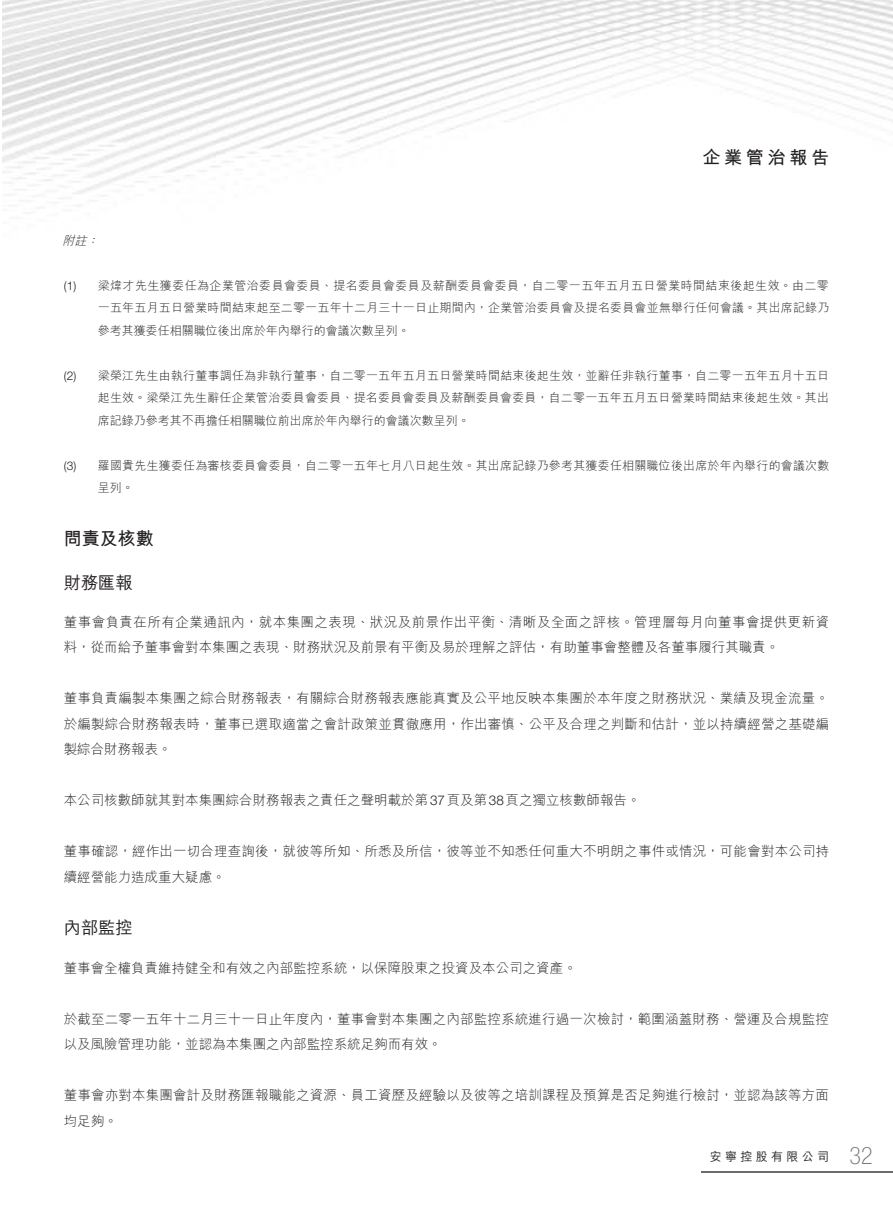
<style>
.page{position:relative;width:893px;height:1212px;background:#fff}
.page>*{position:absolute;margin:0;border:0;box-sizing:border-box;transform-origin:0 0}
.t1{font:100 condensed 24px "Helvetica Neue LT Std";color:#6c6d70}
._3__標題{font:700 18px "M Hei HK";letter-spacing:.21em;color:#231f20}
._4__副標題{font:500 17.25px "M Hei HK";color:#231f20}
._1__內文{font:300 13.5px/25.5px "M Hei HK";letter-spacing:.015em;color:#231f20}
._1__內文-2{font:300 13.5px/25.5px "M Hei HK";letter-spacing:.035em;color:#231f20}
._2__附註內文{font:300 12px/22.5px "M Hei HK";letter-spacing:.015em;color:#231f20}
._2__附註內文-2{font:300 12px "M Hei HK";letter-spacing:.035em;color:#231f20}
._2__附註內文-3{font:300 12px "Helvetica Neue LT Std";color:#231f20}
.t2{font:500 12px "M Hei HK";letter-spacing:.28em;color:#231f20}
._2__附註內文-4{font:italic 300 12px "M Hei HK";color:#231f20}
.s1{font-family:"Helvetica Neue LT Std"}
</style>
<div class="page">
<img style="left:2px;top:0;width:891px;height:1173px">
<hr style="left:702px;top:1172px;width:191px;height:1px;background:#6c6d70">
<h2 class="_3__標題" style="left:702px;top:145px;width:128px">企業管治報告</h2>
<p class="_2__附註內文-4" style="left:63px;top:234px;width:29px">附註</p>
<p class="_2__附註內文-4" style="left:87px;top:234px;width:17px">：</p>
<p class="_2__附註內文-3" style="left:64px;top:278px;width:14px">)1(</p>
<p class="_2__附註內文-3" style="left:64px;top:368px;width:14px">)2(</p>
<p class="_2__附註內文-3" style="left:64px;top:458px;width:14px">)3(</p>
<p class="_2__附註內文-2" style="left:98px;top:279px;width:733px">梁煒才先生獲委任為企業管治委員會委員、提名委員會委員及薪酬委員會委員，自二零一五年五月五日營業時間結束後起生效。由二零</p>
<p class="_2__附註內文" style="left:98px;top:296px;width:733px">一五年五月五日營業時間結束起至二零一五年十二月三十一日止期間內，企業管治委員會及提名委員會並無舉行任何會議。其出席記錄乃參考其獲委任相關職位後出席於年內舉行的會議次數呈列。</p>
<p class="_2__附註內文" style="left:98px;top:364px;width:733px">梁榮江先生由執行董事調任為非執行董事，自二零一五年五月五日營業時間結束後起生效，並辭任非執行董事，自二零一五年五月十五日</p>
<p class="_2__附註內文" style="left:98px;top:386px;width:733px">起生效。梁榮江先生辭任企業管治委員會委員、提名委員會委員及薪酬委員會委員，自二零一五年五月五日營業時間結束後起生效。其出席記錄乃參考其不再擔任相關職位前出席於年內舉行的會議次數呈列。</p>
<p class="_2__附註內文" style="left:98px;top:454px;width:733px">羅國貴先生獲委任為審核委員會委員，自二零一五年七月八日起生效。其出席記錄乃參考其獲委任相關職位後出席於年內舉行的會議次數</p>
<p class="_2__附註內文" style="left:98px;top:476px;width:37px">呈列。</p>
<p class="_3__標題" style="left:64px;top:525px;width:91px">問責及核數</p>
<p class="_4__副標題" style="left:64px;top:570px;width:70px">財務匯報</p>
<p class="_1__內文-2" style="left:64px;top:609px;width:767px">董事會負責在所有企業通訊內，就本集團之表現、狀況及前景作出平衡、清晰及全面之評核。管理層每月向董事會提供更新資料，從而給予董事會對本集團之表現、財務狀況及前景有平衡及易於理解之評估，有助董事會整體及各董事履行其職責。</p>
<p class="_1__內文" style="left:64px;top:685px;width:767px;text-align:justify">董事負責編製本集團之綜合財務報表，有關綜合財務報表應能真實及公平地反映本集團於本年度之財務狀況、業績及現金流量。於編製綜合財務報表時，董事已選取適當之會計政策並貫徹應用，作出審慎、公平及合理之判斷和估計，並以持續經營之基礎編製綜合財務報表。</p>
<p class="_1__內文" style="left:64px;top:787px;width:578px">本公司核數師就其對本集團綜合財務報表之責任之聲明載於第<span class="s1">37</span>頁及第<span class="s1">38</span>頁之獨立核數師報告。</p>
<p class="_1__內文" style="left:64px;top:838px;width:767px">董事確認，經作出一切合理查詢後，就彼等所知、所悉及所信，彼等並不知悉任何重大不明朗之事件或情況，可能會對本公司持續經營能力造成重大疑慮。</p>
<p class="_4__副標題" style="left:64px;top:915px;width:70px">內部監控</p>
<p class="_1__內文" style="left:64px;top:955px;width:515px">董事會全權負責維持健全和有效之內部監控系統，以保障股東之投資及本公司之資產。</p>
<p class="_1__內文" style="left:64px;top:1006px;width:767px">於截至二零一五年十二月三十一日止年度內，董事會對本集團之內部監控系統進行過一次檢討，範圍涵蓋財務、營運及合規監控以及風險管理功能，並認為本集團之內部監控系統足夠而有效。</p>
<p class="_1__內文" style="left:64px;top:1082px;width:767px">董事會亦對本集團會計及財務匯報職能之資源、員工資歷及經驗以及彼等之培訓課程及預算是否足夠進行檢討，並認為該等方面均足夠。</p>
<p class="t2" style="left:710px;top:1148px;width:121px">安寧控股有限公司</p>
<h1 class="t1" style="left:850px;top:1142px;width:25px">32</h1>
</div>
